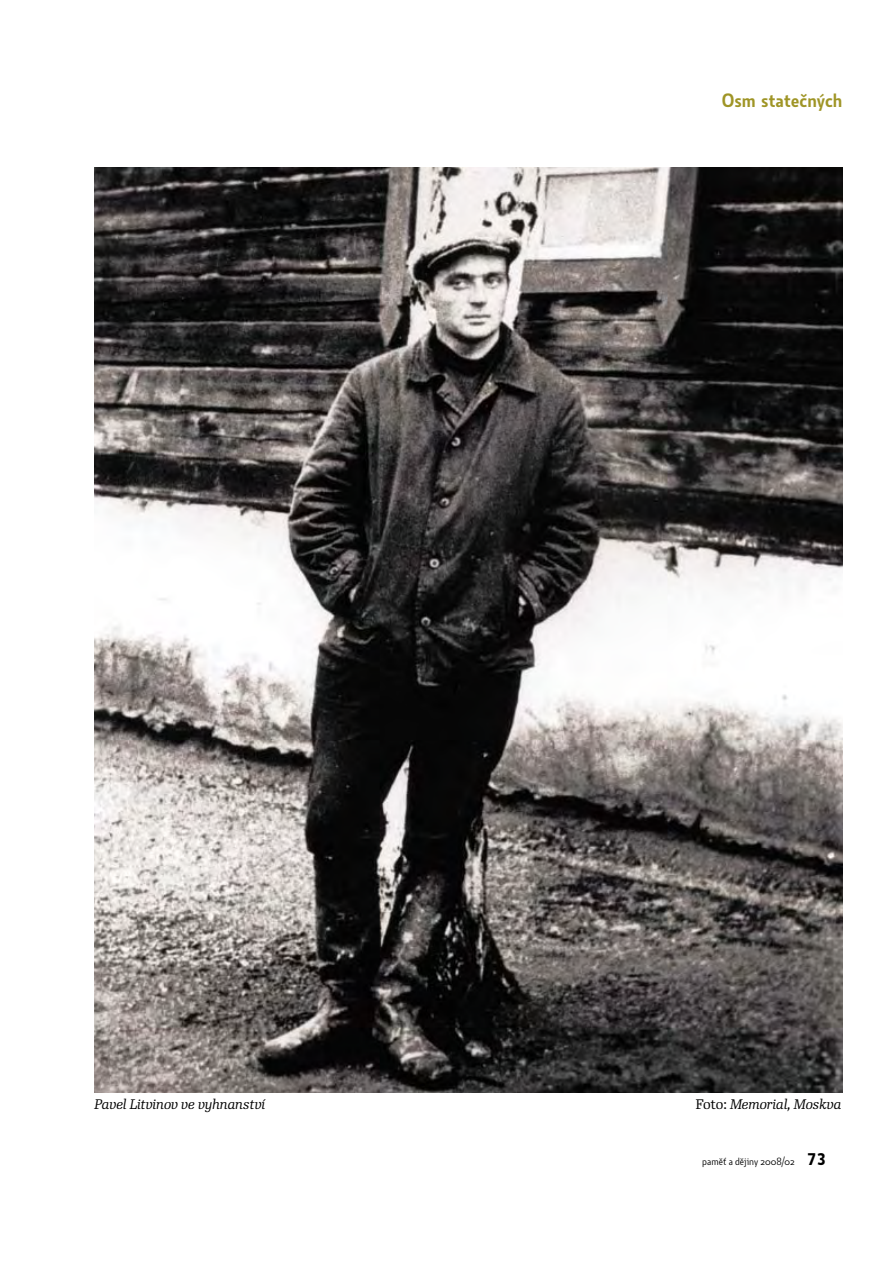
<style>
.page{position:relative;width:893px;height:1263px;background:#fff}
.page>*{position:absolute;margin:0;border:0;box-sizing:border-box;transform-origin:0 0}
.t1{font:600 18.75px "Botanika Std";color:#9f9526}
.t2{font:italic 13.35px "Re Public Std";letter-spacing:-.005em;color:#000}
.t3{font:10.2px "Botanika Std";color:#000}
.s1{font-style:normal}
.s2{font-family:"Botanika Mono";font-weight:700;font-size:16.35px}
</style>
<div class="page">
<img style="left:95px;top:167px;width:747px;height:925px">
<h1 class="t1" style="left:722px;top:93px;width:122px">Osm statečných</h1>
<p class="t2" style="left:95px;top:1099px;width:172px">Pavel Litvinov ve vyhnanství</p>
<p class="t2" style="left:696px;top:1099px;width:147px"><span class="s1">Foto:</span> Memorial, Moskva</p>
<p class="t3" style="left:702px;top:1156px;width:126px">paměť a dějiny 2008/02 <span class="s2">73</span></p>
</div>
